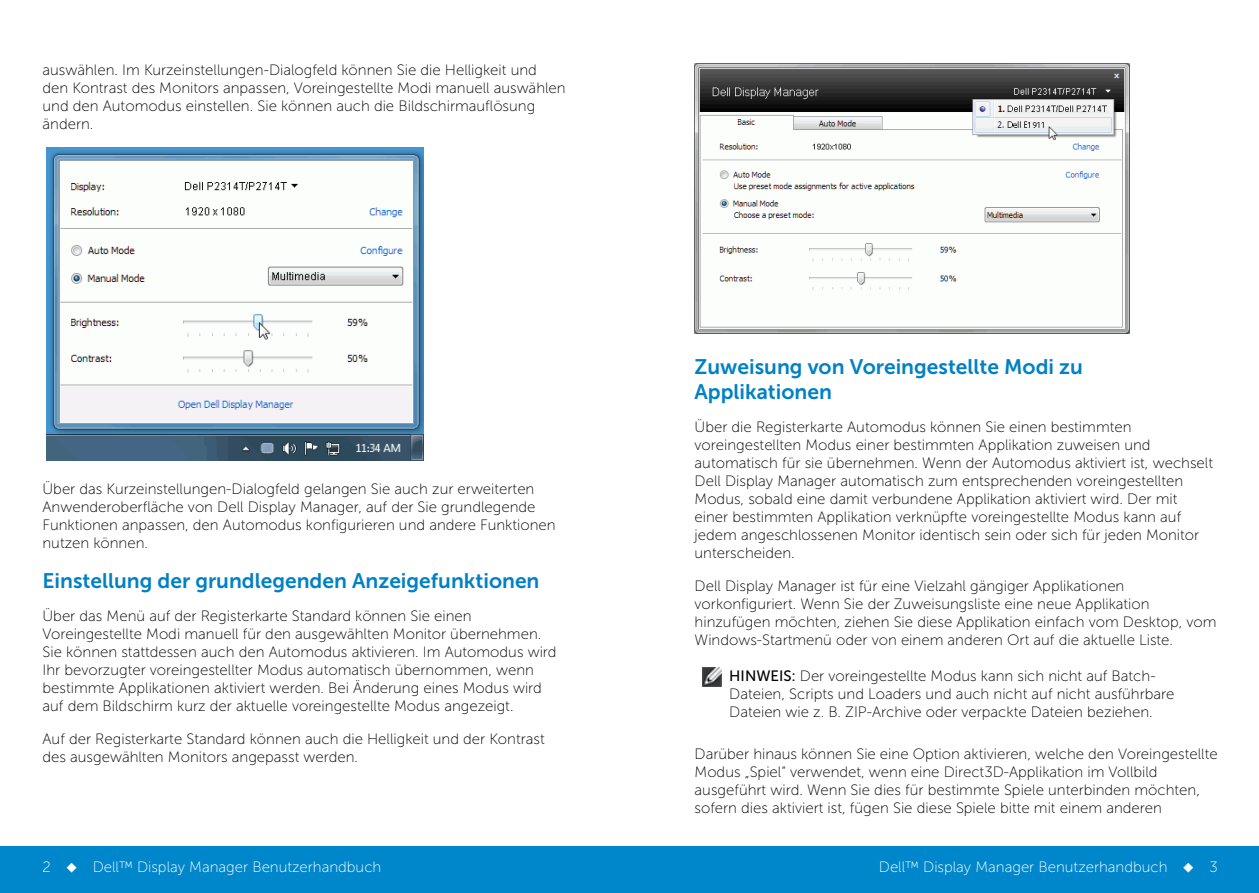
<style>
.page{position:relative;width:1259px;height:893px;background:#fff}
.page>*{position:absolute;margin:0;border:0;box-sizing:border-box;transform-origin:0 0}
.t1{font:21px/25.2px "Museo Sans For Dell 700";color:#0081c6}
.t2{font:15px/18px "Museo Sans For Dell 100";color:#000}
.t3{font:15px "Museo Sans For Dell 100";color:#fff}
.s1{font-family:"Museo Sans For Dell 500"}
</style>
<div class="page">
<div style="left:0;top:846px;width:629px;height:47px;background:#0087cb"></div>
<div style="left:629px;top:846px;width:630px;height:47px;background:#0087cb"></div>
<img style="left:47px;top:147px;width:376px;height:314px">
<img style="left:694px;top:64px;width:435px;height:270px">
<img style="left:702px;top:667px;width:20px;height:19px">
<p class="t2" style="left:43px;top:61px;width:524px">auswählen. Im Kurzeinstellungen-Dialogfeld können Sie die Helligkeit und den Kontrast des Monitors anpassen, Voreingestellte Modi manuell auswählen und den Automodus einstellen. Sie können auch die Bildschirmauflösung ändern.</p>
<p class="t2" style="left:43px;top:480px;width:514px">Über das Kurzeinstellungen-Dialogfeld gelangen Sie auch zur erweiterten Anwenderoberfläche von Dell Display Manager, auf der Sie grundlegende Funktionen anpassen, den Automodus konfigurieren und andere Funktionen nutzen können.</p>
<h1 class="t1" style="left:43px;top:568px;width:498px">Einstellung der grundlegenden Anzeigefunktionen</h1>
<p class="t2" style="left:43px;top:607px;width:515px">Über das Menü auf der Registerkarte Standard können Sie einen Voreingestellte Modi manuell für den ausgewählten Monitor übernehmen.<br>Sie können stattdessen auch den Automodus aktivieren. Im Automodus wird Ihr bevorzugter voreingestellter Modus automatisch übernommen, wenn bestimmte Applikationen aktiviert werden. Bei Änderung eines Modus wird auf dem Bildschirm kurz der aktuelle voreingestellte Modus angezeigt.</p>
<p class="t2" style="left:43px;top:730px;width:504px">Auf der Registerkarte Standard können auch die Helligkeit und der Kontrast des ausgewählten Monitors angepasst werden.</p>
<h1 class="t1" style="left:694px;top:354px;width:390px">Zuweisung von Voreingestellte Modi zu<br>Applikationen</h1>
<p class="t2" style="left:694px;top:418px;width:520px">Über die Registerkarte Automodus können Sie einen bestimmten voreingestellten Modus einer bestimmten Applikation zuweisen und automatisch für sie übernehmen. Wenn der Automodus aktiviert ist, wechselt Dell Display Manager automatisch zum entsprechenden voreingestellten Modus, sobald eine damit verbundene Applikation aktiviert wird. Der mit einer bestimmten Applikation verknüpfte voreingestellte Modus kann auf jedem angeschlossenen Monitor identisch sein oder sich für jeden Monitor unterscheiden.</p>
<p class="t2" style="left:694px;top:577px;width:523px">Dell Display Manager ist für eine Vielzahl gängiger Applikationen vorkonfiguriert. Wenn Sie der Zuweisungsliste eine neue Applikation hinzufügen möchten, ziehen Sie diese Applikation einfach vom Desktop, vom Windows-Startmenü oder von einem anderen Ort auf die aktuelle Liste.</p>
<p class="t2" style="left:729px;top:667px;width:446px"><span class="s1">HINWEIS:</span> Der voreingestellte Modus kann sich nicht auf Batch-<br>Dateien, Scripts und Loaders und auch nicht auf nicht ausführbare<br>Dateien wie z. B. ZIP-Archive oder verpackte Dateien beziehen.</p>
<p class="t2" style="left:694px;top:745px;width:524px">Darüber hinaus können Sie eine Option aktivieren, welche den Voreingestellte Modus „Spiel“ verwendet, wenn eine Direct3D-Applikation im Vollbild ausgeführt wird. Wenn Sie dies für bestimmte Spiele unterbinden möchten, sofern dies aktiviert ist, fügen Sie diese Spiele bitte mit einem anderen</p>
<p class="t3" style="left:43px;top:859px;width:340px">2 ◆ Dell™ Display Manager Benutzerhandbuch</p>
<p class="t3" style="left:879px;top:859px;width:340px">Dell™ Display Manager Benutzerhandbuch ◆ 3</p>
</div>
